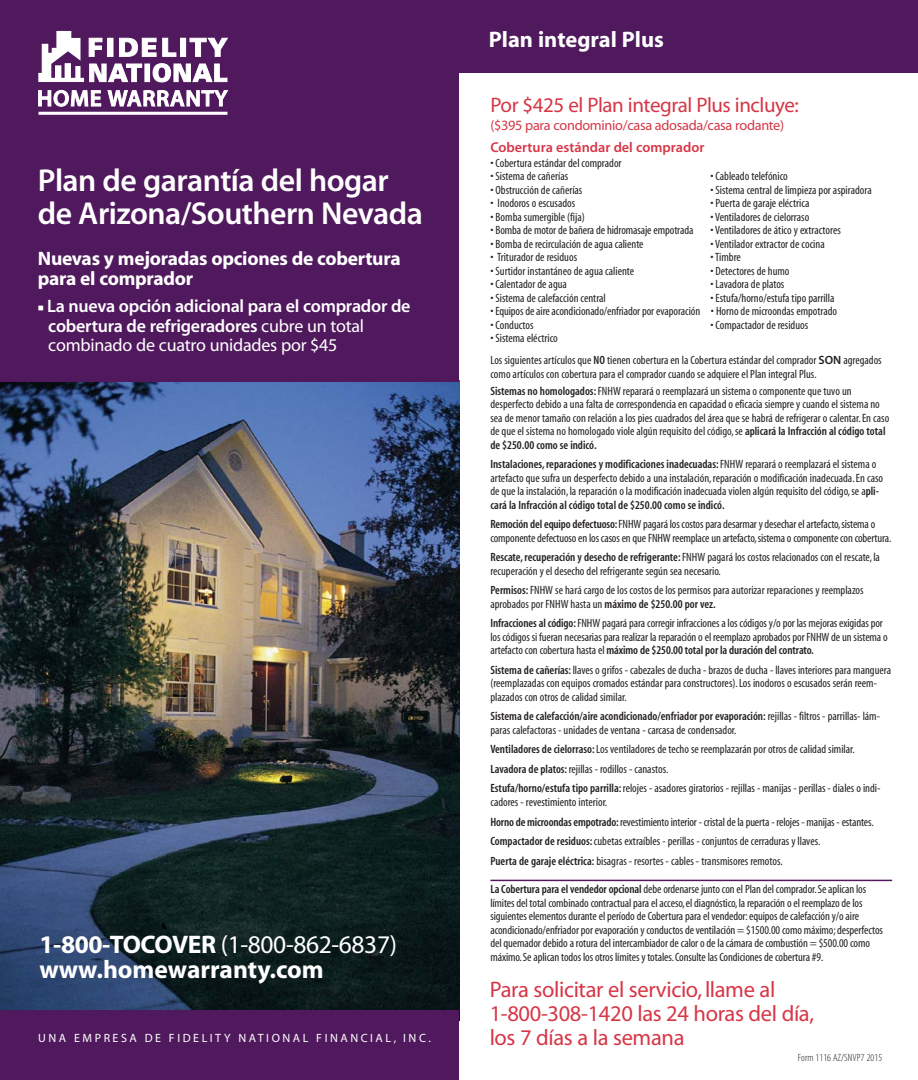
<style>
.page{position:relative;width:918px;height:1080px;background:#fff}
.page>*{position:absolute;margin:0;border:0;box-sizing:border-box;transform-origin:0 0}
.t1{font:31.8px/33px "Myriad MM 565 600";letter-spacing:-.015em;color:#fff}
.t2{font:25.5px "Myriad MM 400 600";letter-spacing:-.015em;color:#fff}
.t3{font:25.5px "Myriad MM 700 600";color:#fff}
.t4{font:22.5px/24px "Myriad MM 400 600";letter-spacing:-.015em;color:#d73647}
.t5{font:22.5px "Myriad MM 700 600";color:#fff}
.t6{font:21px "Myriad MM 400 600";letter-spacing:-.02em;color:#d73647}
.t7{font:19.5px/19.5px "Myriad MM 700 600";letter-spacing:-.015em;color:#fff}
.t8{font:18px/19.5px "Myriad MM 565 600";letter-spacing:-.015em;color:#fff}
.t9{font:18px "Myriad MM 400 600";letter-spacing:-.015em;color:#fff}
.t10{font:14.25px "Myriad MM 400 600";letter-spacing:-.02em;color:#d73647}
.t11{font:14.25px "Myriad MM 565 600";color:#d73647}
.t12{font:12px/13.5px "Myriad MM 400 300";color:#231f20}
.t13{font:12px/19.5px "Myriad MM 565 300";color:#231f20}
.t14{font:12px "Myriad MM 400 600";letter-spacing:.21em;color:#fff}
.t15{font:10.5px "Myriad MM 215 300";letter-spacing:.01em;color:#231f20}
.s1{font-family:"Myriad MM 400 600"}
.s2{font-family:"Myriad MM 700 600"}
.s3{font-family:"Myriad MM 565 300"}
.s4{font-family:"Myriad MM 565 600"}
.s5{font-family:"Myriad MM 400 300"}
</style>
<div class="page">
<div style="left:415px;top:0;width:503px;height:73px;background:#50195d"></div>
<hr style="left:490px;top:880px;width:402px;height:1px;background:#50195d">
<img style="left:0;top:382px;width:459px;height:629px">
<div style="left:0;top:0;width:459px;height:382px;background:#50195d"></div>
<div style="left:0;top:1011px;width:459px;height:69px;background:#50195d"></div>
<svg style="left:38px;top:31px;width:191px;height:76px"></svg>
<hr style="left:39px;top:112px;width:188px;height:3px;background:#fff">
<h1 class="t1" style="left:38px;top:167px;width:387px">Plan de garantía del hogar de Arizona/Southern Nevada</h1>
<h3 class="t7" style="left:38px;top:251px;width:364px">Nuevas y mejoradas opciones de cobertura para el comprador</h3>
<h3 class="t8" style="left:47px;top:298px;width:365px">La nueva opción adicional para el comprador de cobertura de refrigeradores <span class="s1">cubre un total</span></h3>
<h3 class="t9" style="left:48px;top:338px;width:291px">combinado de cuatro unidades por $45</h3>
<h2 class="t2" style="left:40px;top:934px;width:359px"><span class="s2">1-800-TOCOVER</span> (1-800-862-6837)</h2>
<h2 class="t3" style="left:40px;top:960px;width:286px">www.homewarranty.com</h2>
<p class="t14" style="left:38px;top:1033px;width:394px">UNA EMPRESA DE FIDELITY NATIONAL FINANCIAL, INC.</p>
<h3 class="t5" style="left:489px;top:30px;width:177px">Plan integral Plus</h3>
<h3 class="t6" style="left:490px;top:97px;width:310px">Por $425 el Plan integral Plus incluye:</h3>
<p class="t10" style="left:490px;top:120px;width:295px">($395 para condominio/casa adosada/casa rodante)</p>
<p class="t11" style="left:490px;top:141px;width:216px">Cobertura estándar del comprador</p>
<p class="t12" style="left:490px;top:157px;width:133px">• Cobertura estándar del comprador</p>
<p class="t12" style="left:490px;top:170px;width:79px">• Sistema de cañerías</p>
<p class="t12" style="left:710px;top:170px;width:79px">• Cableado telefónico</p>
<p class="t12" style="left:490px;top:184px;width:93px">• Obstrucción de cañerías</p>
<p class="t12" style="left:710px;top:184px;width:163px">• Sistema central de limpieza por aspiradora</p>
<p class="t12" style="left:490px;top:197px;width:86px">• Inodoros o escusados</p>
<p class="t12" style="left:710px;top:197px;width:100px">• Puerta de garaje eléctrica</p>
<p class="t12" style="left:490px;top:211px;width:96px">• Bomba sumergible (fija)</p>
<p class="t12" style="left:710px;top:211px;width:100px">• Ventiladores de cielorraso</p>
<p class="t12" style="left:490px;top:224px;width:205px">• Bomba de motor de bañera de hidromasaje empotrada</p>
<p class="t12" style="left:710px;top:224px;width:132px">• Ventiladores de ático y extractores</p>
<p class="t12" style="left:490px;top:238px;width:155px">• Bomba de recirculación de agua caliente</p>
<p class="t12" style="left:710px;top:238px;width:116px">• Ventilador extractor de cocina</p>
<p class="t12" style="left:490px;top:251px;width:88px">• Triturador de residuos</p>
<p class="t12" style="left:710px;top:251px;width:32px">• Timbre</p>
<p class="t12" style="left:490px;top:265px;width:145px">• Surtidor instantáneo de agua caliente</p>
<p class="t12" style="left:710px;top:265px;width:81px">• Detectores de humo</p>
<p class="t12" style="left:490px;top:278px;width:78px">• Calentador de agua</p>
<p class="t12" style="left:710px;top:278px;width:76px">• Lavadora de platos</p>
<p class="t12" style="left:490px;top:292px;width:117px">• Sistema de calefacción central</p>
<p class="t12" style="left:710px;top:292px;width:126px">• Estufa/horno/estufa tipo parrilla</p>
<p class="t12" style="left:490px;top:305px;width:348px">• Equipos de aire acondicionado/enfriador por evaporación • Horno de microondas empotrado</p>
<p class="t12" style="left:490px;top:319px;width:45px">• Conductos</p>
<p class="t12" style="left:710px;top:319px;width:99px">• Compactador de residuos</p>
<p class="t12" style="left:490px;top:328px;width:393px;line-height:22.5px">• Sistema eléctrico<br>Los siguientes artículos que <span class="s3">NO</span> tienen cobertura en la Cobertura estándar del comprador <span class="s4">SON</span> agregados</p>
<p class="t12" style="left:490px;top:367px;width:363px;line-height:16.5px">como artículos con cobertura para el comprador cuando se adquiere el Plan integral Plus.<br><span class="s3">Sistemas no homologados:</span>FNHW reparará o reemplazará un sistema o componente que tuvo un</p>
<p class="t12" style="left:490px;top:398px;width:400px">desperfecto debido a una falta de correspondencia en capacidad o eficacia siempre y cuando el sistema no sea de menor tamaño con relación a los pies cuadrados del área que se habrá de refrigerar o calentar.En caso de que el sistema no homologado viole algún requisito del código, se <span class="s3">aplicará la Infracción al código total</span></p>
<p class="t13" style="left:490px;top:435px;width:387px">de $250.00 como se indicó.<br>Instalaciones, reparaciones y modificaciones inadecuadas:<span class="s5">FNHW reparará o reemplazará el sistema o</span></p>
<p class="t12" style="left:490px;top:472px;width:394px">artefacto que sufra un desperfecto debido a una instalación, reparación o modificación inadecuada.En caso de que la instalación, la reparación o la modificación inadecuada violen algún requisito del código, se a<span class="s3">pli-</span></p>
<p class="t13" style="left:490px;top:496px;width:236px">cará la Infracción al código total de $250.00 como se indicó.</p>
<p class="t12" style="left:490px;top:518px;width:403px"><span class="s3">Remoción del equipo defectuoso:</span>FNHW pagará los costos para desarmar y desechar el artefacto,sistema o componente defectuoso en los casos en que FNHW reemplace un artefacto,sistema o componente con cobertura.</p>
<p class="t12" style="left:490px;top:551px;width:391px"><span class="s3">Rescate, recuperación y desecho de refrigerante:</span>FNHW pagará los costos relacionados con el rescate, la recuperación y el desecho del refrigerante según sea necesario.</p>
<p class="t12" style="left:490px;top:584px;width:375px"><span class="s3">Permisos:</span>FNHW se hará cargo de los costos de los permisos para autorizar reparaciones y reemplazos aprobados por FNHW hasta un <span class="s3">máximo de $250.00 por vez.</span></p>
<p class="t12" style="left:490px;top:617px;width:399px"><span class="s3">Infracciones al código:</span>FNHW pagará para corregir infracciones a los códigos y/o por las mejoras exigidas por los códigos si fueran necesarias para realizar la reparación o el reemplazo aprobados por FNHW de un sistema o</p>
<p class="t13" style="left:490px;top:641px;width:325px"><span class="s5">artefacto con cobertura hasta el</span> máximo de $250.00 total por la duración del contrato.</p>
<p class="t12" style="left:490px;top:664px;width:402px"><span class="s3">Sistema de cañerías:</span> llaves o grifos - cabezales de ducha - brazos de ducha - llaves interiores para manguera (reemplazadas con equipos cromados estándar para constructores).Los inodoros o escusados serán reem&shy;plazados con otros de calidad similar.</p>
<p class="t13" style="left:490px;top:707px;width:391px">Sistema de calefacción/aire acondicionado/enfriador por evaporación: <span class="s5">rejillas - filtros - parrillas- lám-</span></p>
<p class="t12" style="left:490px;top:721px;width:392px;line-height:19.5px">paras calefactoras - unidades de ventana - carcasa de condensador.<br><span class="s3">Ventiladores de cielorraso:</span>Los ventiladores de techo se reemplazarán por otros de calidad similar.<br><span class="s3">Lavadora de platos:</span> rejillas - rodillos - canastos.<br><span class="s3">Estufa/horno/estufa tipo parrilla:</span> relojes - asadores giratorios - rejillas - manijas - perillas - diales o indi-</p>
<p class="t12" style="left:490px;top:793px;width:385px;line-height:19.5px">cadores - revestimiento interior.<br><span class="s3">Horno de microondas empotrado:</span>revestimiento interior - cristal de la puerta - relojes - manijas - estantes.<br><span class="s3">Compactador de residuos:</span>cubetas extraíbles - perillas - conjuntos de cerraduras y llaves.<br><span class="s3">Puerta de garaje eléctrica:</span> bisagras - resortes - cables - transmisores remotos.</p>
<p class="t12" style="left:490px;top:883px;width:394px"><span class="s3">La Cobertura para el vendedor opcional</span> debe ordenarse junto con el Plan del comprador.Se aplican los límites del total combinado contractual para el acceso,el diagnóstico,la reparación o el reemplazo de los siguientes elementos durante el período de Cobertura para el vendedor:equipos de calefacción y/o aire acondicionado/enfriador por evaporación y conductos de ventilación = $1500.00 como máximo; desperfectos del quemador debido a rotura del intercambiador de calor o de la cámara de combustión = $500.00 como máximo.Se aplican todos los otros límites y totales.Consulte las Condiciones de cobertura #9.</p>
<h3 class="t4" style="left:490px;top:979px;width:326px">Para solicitar el servicio, llame al<br>1-800-308-1420 las 24 horas del día, los 7 días a la semana</h3>
<p class="t15" style="left:798px;top:1053px;width:86px">Form 1116 AZ/SNVP7 2015</p>
</div>
